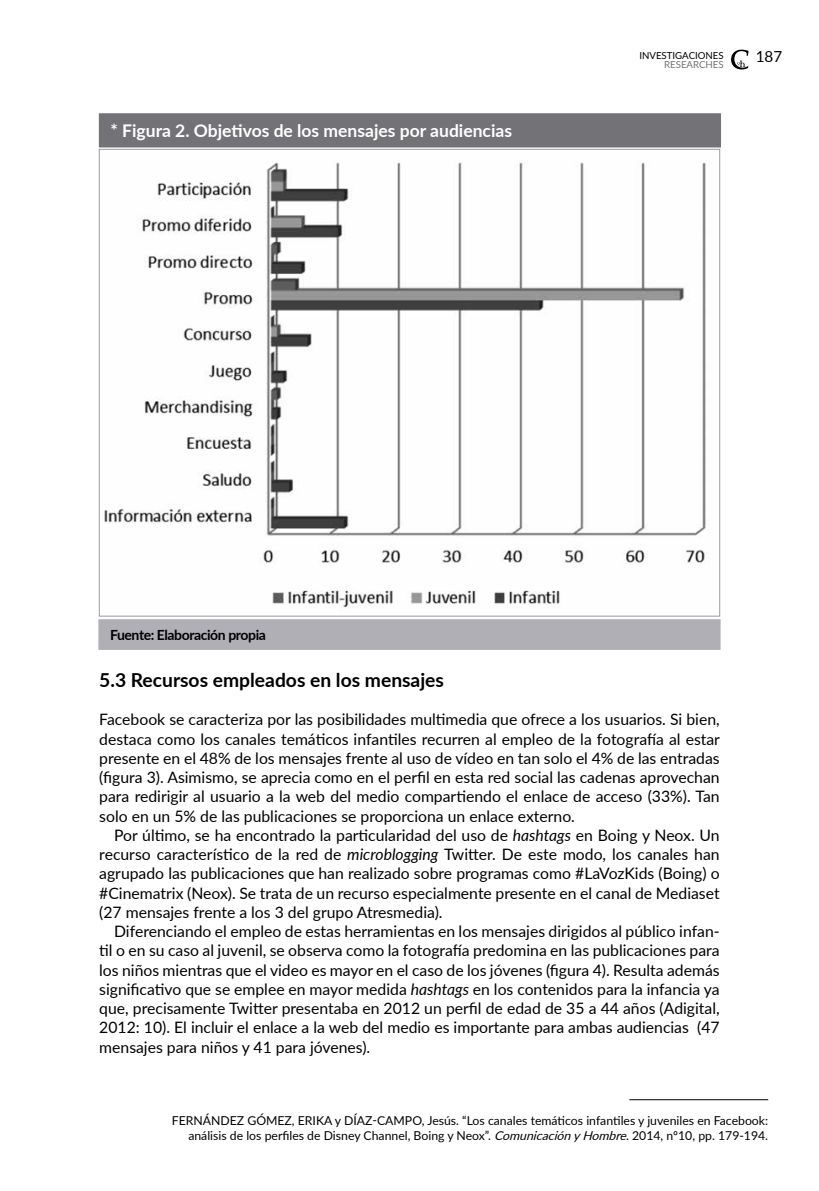
<style>
.page{position:relative;width:819px;height:1191px;background:#fff}
.page>*{position:absolute;margin:0;border:0;box-sizing:border-box;transform-origin:0 0}
.t1{font:700 19.25px "Lato";color:#000}
.t2{font:700 17.5px "Lato";color:#fff}
.t3{font:15.75px/19.2px "Lato";color:#000;text-align:justify}
.t4{font:15.22px "Lato";color:#000}
.t5{font:700 14px "Lato";letter-spacing:-.03em;color:#000}
.t6{font:12.25px/15.8px "Lato";color:#000;text-align:right}
.t7{font:9.62px "Lato";color:#000}
.t8{font:9.62px "Lato";color:#727277}
.s1{font-style:italic}
</style>
<div class="page">
<svg style="left:731px;top:50px;width:17px;height:19px"></svg>
<hr style="left:629px;top:1099px;width:139px;height:1px;background:#000">
<div style="left:99px;top:620px;width:620px;height:29px;background:#b0afb5"></div>
<div style="left:98px;top:619px;width:622px;height:31px;border:2px solid #b0afb5"></div>
<img style="left:104px;top:161px;width:602px;height:447px">
<div style="left:100px;top:114px;width:620px;height:33px;background:#727277"></div>
<div style="left:99px;top:113px;width:622px;height:34px;border:2px solid #727277"></div>
<p class="t2" style="left:110px;top:118px;width:403px">* Figura 2. Objetivos de los mensajes por audiencias</p>
<p class="t7" style="left:639px;top:48px;width:86px">investigaciones</p>
<p class="t4" style="left:755px;top:46px;width:28px">187</p>
<p class="t8" style="left:664px;top:58px;width:61px">Researches</p>
<p class="t5" style="left:110px;top:625px;width:157px">Fuente: Elaboración propia</p>
<p class="t1" style="left:99px;top:665px;width:346px">5.3 Recursos empleados en los mensajes</p>
<p class="t3" style="left:99px;top:709px;width:622px">Facebook se caracteriza por las posibilidades multimedia que ofrece a los usuarios. Si bien, destaca como los canales temáticos infantiles recurren al empleo de la fotografía al estar presente en el 48% de los mensajes frente al uso de vídeo en tan solo el 4% de las entradas (figura 3). Asimismo, se aprecia como en el perfil en esta red social las cadenas aprovechan para redirigir al usuario a la web del medio compartiendo el enlace de acceso (33%). Tan solo en un 5% de las publicaciones se proporciona un enlace externo.</p>
<p class="t3" style="left:99px;top:824px;width:622px;text-indent:15px">Por último, se ha encontrado la particularidad del uso de <span class="s1">hashtags</span> en Boing y Neox. Un recurso característico de la red de <span class="s1">microblogging</span> Twitter. De este modo, los canales han agrupado las publicaciones que han realizado sobre programas como #LaVozKids (Boing) o #Cinematrix (Neox). Se trata de un recurso especialmente presente en el canal de Mediaset (27 mensajes frente a los 3 del grupo Atresmedia).</p>
<p class="t3" style="left:99px;top:921px;width:622px;text-indent:15px">Diferenciando el empleo de estas herramientas en los mensajes dirigidos al público infan&shy;til o en su caso al juvenil, se observa como la fotografía predomina en las publicaciones para los niños mientras que el video es mayor en el caso de los jóvenes (figura 4). Resulta además significativo que se emplee en mayor medida <span class="s1">hashtags</span> en los contenidos para la infancia ya que, precisamente Twitter presentaba en 2012 un perfil de edad de 35 a 44 años (Adigital, 2012: 10). El incluir el enlace a la web del medio es importante para ambas audiencias (47 mensajes para niños y 41 para jóvenes).</p>
<p class="t6" style="left:172px;top:1111px;width:598px">FERNÁN DEZ GÓMEZ, Erika y Díaz-Campo, Jesús. “Los canales temáticos infantiles y juveniles en Facebook: análisis de los perfiles de Disney Channel, Boing y Neox”. <span class="s1">ComunicaciónyHombre</span>. 2014, nº10, pp. 179-194.</p>
</div>
